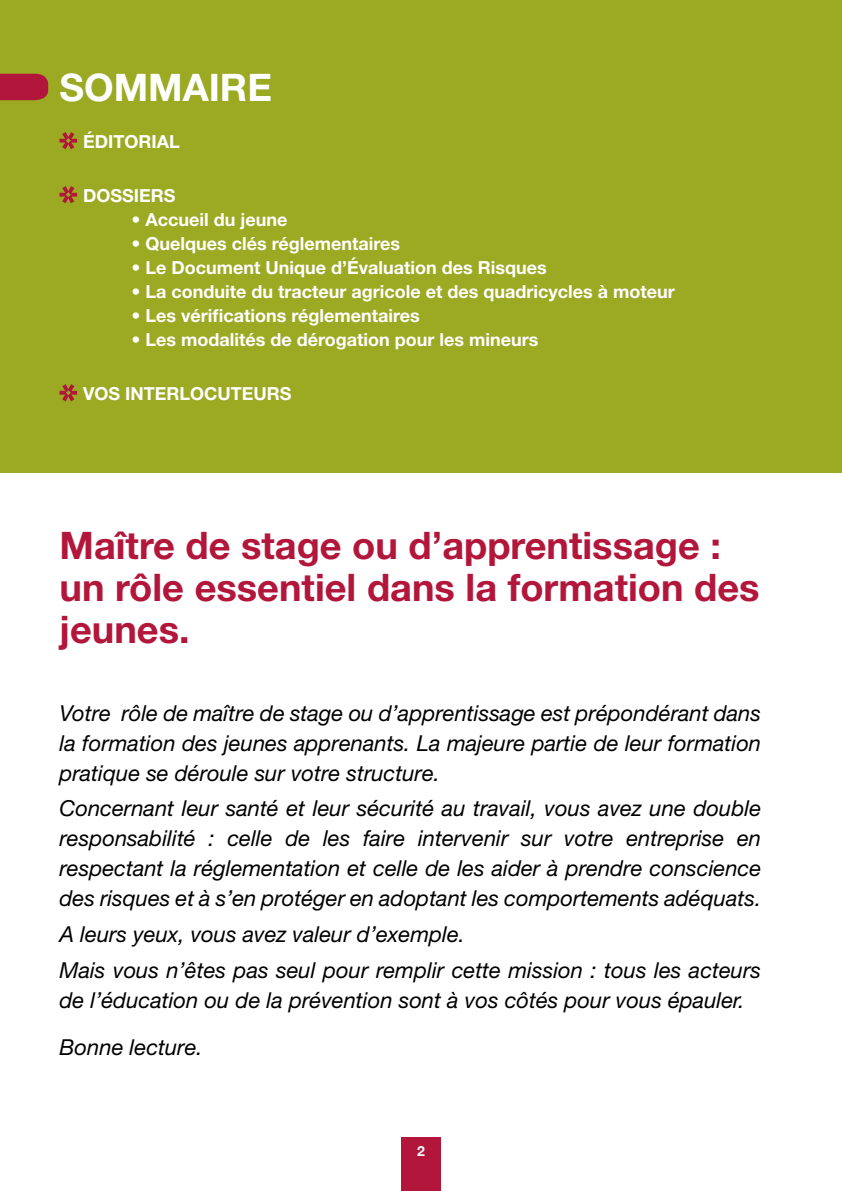
<style>
.page{position:relative;width:842px;height:1191px;background:#fff}
.page>*{position:absolute;margin:0;border:0;box-sizing:border-box;transform-origin:0 0}
.t1{font:700 38px/42px "Helvetica Neue LT Std";color:#b2163b}
.t2{font:700 38px "Helvetica Neue LT Std";color:#fff}
.t3{font:italic 22px/30px "Helvetica Neue LT Std";color:#000;text-align:justify}
.t4{font:700 18px "Helvetica Neue LT Std";color:#fff}
.t5{font:700 14px "Helvetica Neue LT Std";color:#fff}
</style>
<div class="page">
<div style="left:401px;top:1137px;width:40px;height:54px;background:#b2163b"></div>
<div style="left:0;top:0;width:842px;height:472px;background:#9ba923"></div>
<svg style="left:60px;top:132px;width:17px;height:17px"></svg>
<svg style="left:60px;top:186px;width:17px;height:17px"></svg>
<svg style="left:60px;top:384px;width:17px;height:17px"></svg>
<svg style="left:0;top:74px;width:48px;height:26px"></svg>
<h1 class="t2" style="left:60px;top:64px;width:214px">SOMMAIRE</h1>
<p class="t4" style="left:83px;top:130px;width:98px">ÉDITORIAL</p>
<p class="t4" style="left:83px;top:184px;width:94px">DOSSIERS</p>
<p class="t4" style="left:132px;top:208px;width:158px">• Accueil du jeune</p>
<p class="t4" style="left:132px;top:232px;width:270px">• Quelques clés réglementaires</p>
<p class="t4" style="left:132px;top:256px;width:417px">• Le Document Unique d’Évaluation des Risques</p>
<p class="t4" style="left:132px;top:280px;width:545px">• La conduite du tracteur agricole et des quadricycles à moteur</p>
<p class="t4" style="left:132px;top:304px;width:290px">• Les vérifications réglementaires</p>
<p class="t4" style="left:132px;top:328px;width:408px">• Les modalités de dérogation pour les mineurs</p>
<p class="t4" style="left:83px;top:382px;width:210px">VOS INTERLOCUTEURS</p>
<h1 class="t1" style="left:60px;top:523px;width:701px">Maître de stage ou d’apprentissage : un rôle essentiel dans la formation des jeunes.</h1>
<p class="t3" style="left:60px;top:697px;width:703px">Votre rôle de maître de stage ou d’apprentissage est prépondérant dans la formation des jeunes apprenants. La majeure partie de leur formation pratique se déroule sur votre structure.</p>
<p class="t3" style="left:60px;top:793px;width:703px">Concernant leur santé et leur sécurité au travail, vous avez une double responsabilité : celle de les faire intervenir sur votre entreprise en respectant la réglementation et celle de les aider à prendre conscience des risques et à s’en protéger en adoptant les comportements adéquats.</p>
<p class="t3" style="left:60px;top:916px;width:703px;line-height:35.6px">A leurs yeux, vous avez valeur d’exemple.<br>Mais vous n’êtes pas seul pour remplir cette mission : tous les acteurs</p>
<p class="t3" style="left:60px;top:976px;width:687px;line-height:47px">de l’éducation ou de la prévention sont à vos côtés pour vous épauler.<br>Bonne lecture.</p>
<p class="t5" style="left:417px;top:1142px;width:9px">2</p>
</div>
